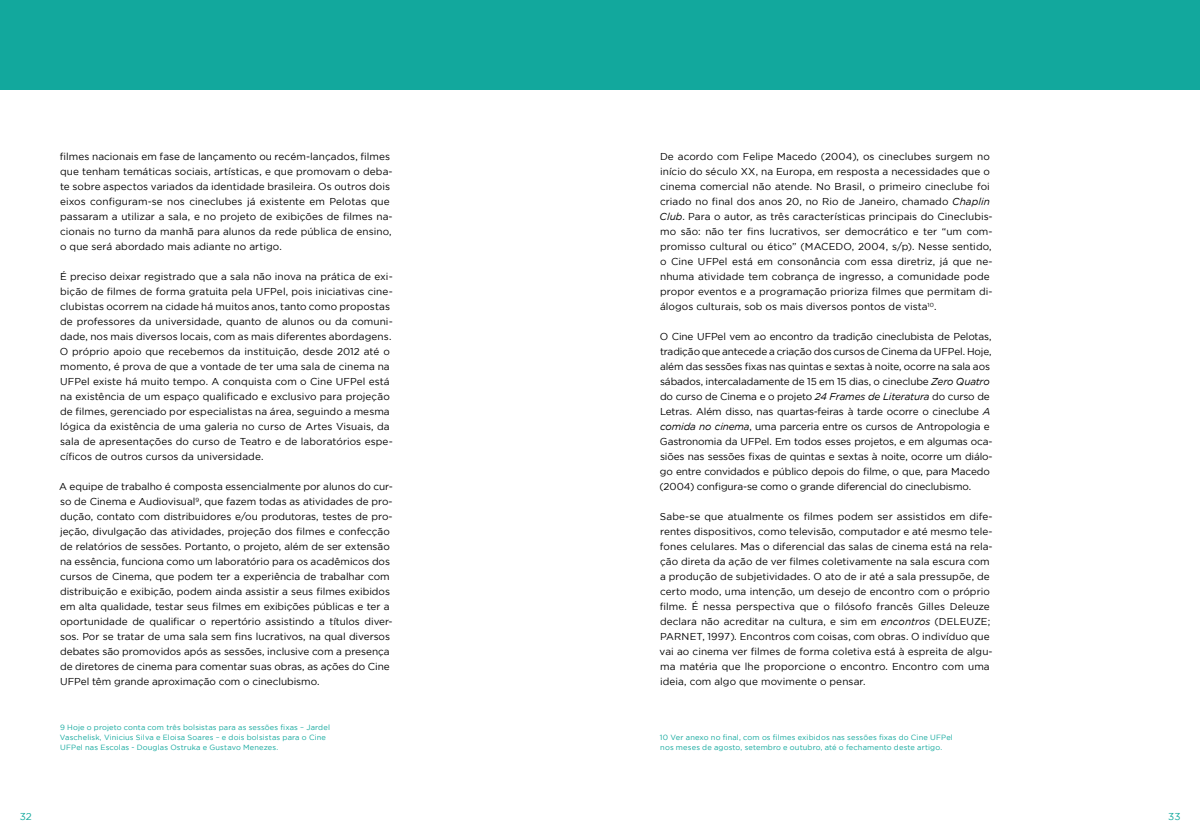
<style>
.page{position:relative;width:1200px;height:840px;background:#fff}
.page>*{position:absolute;margin:0;border:0;box-sizing:border-box;transform-origin:0 0}
.t1{font:10px/15px "Gotham";color:#000}
.t2{font:10px "Gotham";color:#12a89d}
.t3{font:7.5px/10px "Gotham";letter-spacing:.02em;color:#12a89d}
.s1{font-style:italic}
</style>
<div class="page">
<div style="left:0;top:0;width:600px;height:90px;background:#12a89d"></div>
<div style="left:600px;top:0;width:600px;height:90px;background:#12a89d"></div>
<p class="t1" style="left:60px;top:149px;width:334px">filmes nacionais em fase de lançamento ou recém-lançados, filmes que tenham temáticas sociais, artísticas, e que promovam o deba&shy;te sobre aspectos variados da identidade brasileira. Os outros dois eixos configuram-se nos cineclubes já existente em Pelotas que passaram a utilizar a sala, e no projeto de exibições de filmes na&shy;cionais no turno da manhã para alunos da rede pública de ensino, o que será abordado mais adiante no artigo.</p>
<p class="t1" style="left:60px;top:269px;width:334px">É preciso deixar registrado que a sala não inova na prática de exi&shy;bição de filmes de forma gratuita pela UFPel, pois iniciativas cine&shy;clubistas ocorrem na cidade há muitos anos, tanto como propostas de professores da universidade, quanto de alunos ou da comuni&shy;dade, nos mais diversos locais, com as mais diferentes abordagens.<br>O próprio apoio que recebemos da instituição, desde 2012 até o momento, é prova de que a vontade de ter uma sala de cinema na UFPel existe há muito tempo. A conquista com o Cine UFPel está na existência de um espaço qualificado e exclusivo para projeção de filmes, gerenciado por especialistas na área, seguindo a mesma lógica da existência de uma galeria no curso de Artes Visuais, da sala de apresentações do curso de Teatro e de laboratórios espe&shy;cíficos de outros cursos da universidade.</p>
<p class="t1" style="left:59px;top:479px;width:335px">A equipe de trabalho é composta essencialmente por alunos do cur&shy;so de Cinema e Audiovisual<sup>9</sup>, que fazem todas as atividades de pro&shy;dução, contato com distribuidores e/ou produtoras, testes de pro&shy;jeção, divulgação das atividades, projeção dos filmes e confecção de relatórios de sessões. Portanto, o projeto, além de ser extensão na essência, funciona como um laboratório para os acadêmicos dos cursos de Cinema, que podem ter a experiência de trabalhar com distribuição e exibição, podem ainda assistir a seus filmes exibidos em alta qualidade, testar seus filmes em exibições públicas e ter a oportunidade de qualificar o repertório assistindo a títulos diver&shy;sos. Por se tratar de uma sala sem fins lucrativos, na qual diversos debates são promovidos após as sessões, inclusive com a presença de diretores de cinema para comentar suas obras, as ações do Cine UFPel têm grande aproximação com o cineclubismo.</p>
<p class="t3" style="left:60px;top:722px;width:272px">9 Hoje o projeto conta com três bolsistas para as sessões fixas – Jardel<br>Vaschelisk, Vinicius Silva e Eloisa Soares – e dois bolsistas para o Cine<br>UFPel nas Escolas - Douglas Ostruka e Gustavo Menezes.</p>
<p class="t1" style="left:660px;top:149px;width:335px">De acordo com Felipe Macedo (2004), os cineclubes surgem no início do século XX, na Europa, em resposta a necessidades que o cinema comercial não atende. No Brasil, o primeiro cineclube foi criado no final dos anos 20, no Rio de Janeiro, chamado <span class="s1">Chaplin Club</span>. Para o autor, as três características principais do Cineclubis&shy;mo são: não ter fins lucrativos, ser democrático e ter “um com&shy;promisso cultural ou ético” (MACEDO, 2004, s/p). Nesse sentido, o Cine UFPel está em consonância com essa diretriz, já que ne&shy;nhuma atividade tem cobrança de ingresso, a comunidade pode propor eventos e a programação prioriza filmes que permitam di&shy;álogos culturais, sob os mais diversos pontos de vista<sup>10</sup>.</p>
<p class="t1" style="left:660px;top:329px;width:335px">O Cine UFPel vem ao encontro da tradição cineclubista de Pelotas, tradição que antecede a criação dos cursos de Cinema da UFPel. Hoje, além das sessões fixas nas quintas e sextas à noite, ocorre na sala aos sábados, intercaladamente de 15 em 15 dias, o cineclube <span class="s1">Zero Quatro </span>do curso de Cinema e o projeto <span class="s1">24 Frames de Literatura</span> do curso de Letras. Além disso, nas quartas-feiras à tarde ocorre o cineclube <span class="s1">A comida no cinema</span>, uma parceria entre os cursos de Antropologia e Gastronomia da UFPel. Em todos esses projetos, e em algumas oca&shy;siões nas sessões fixas de quintas e sextas à noite, ocorre um diálo&shy;go entre convidados e público depois do filme, o que, para Macedo (2004) configura-se como o grande diferencial do cineclubismo.</p>
<p class="t1" style="left:660px;top:509px;width:335px">Sabe-se que atualmente os filmes podem ser assistidos em dife&shy;rentes dispositivos, como televisão, computador e até mesmo tele&shy;fones celulares. Mas o diferencial das salas de cinema está na rela&shy;ção direta da ação de ver filmes coletivamente na sala escura com a produção de subjetividades. O ato de ir até a sala pressupõe, de certo modo, uma intenção, um desejo de encontro com o próprio filme. É nessa perspectiva que o filósofo francês Gilles Deleuze declara não acreditar na cultura, e sim em <span class="s1">encontros</span> (DELEUZE; PARNET, 1997)<span class="s1">.</span> Encontros com coisas, com obras. O indivíduo que vai ao cinema ver filmes de forma coletiva está à espreita de algu&shy;ma matéria que lhe proporcione o encontro. Encontro com uma ideia, com algo que movimente o pensar.</p>
<p class="t3" style="left:660px;top:732px;width:294px">10 Ver anexo no final, com os filmes exibidos nas sessões fixas do Cine UFPel nos meses de agosto, setembro e outubro, até o fechamento deste artigo.</p>
<p class="t2" style="left:20px;top:811px;width:14px">32</p>
<p class="t2" style="left:1168px;top:811px;width:14px">33</p>
</div>
